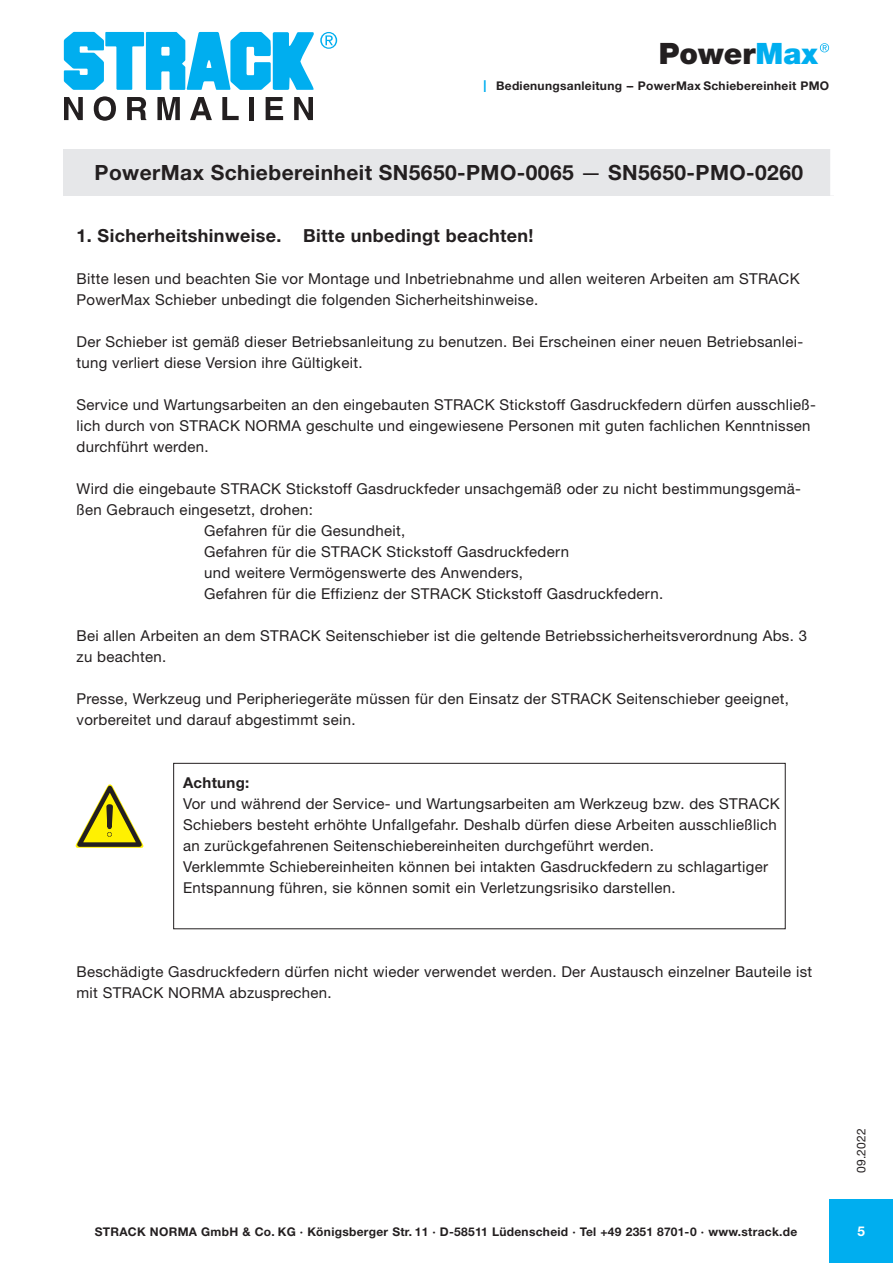
<style>
.page{position:relative;width:893px;height:1263px;background:#fff}
.page>*{position:absolute;margin:0;border:0;box-sizing:border-box;transform-origin:0 0}
.t1{font:900 29.55px "Helvetica Neue LT Std";color:#231f20}
.t2{font:700 21px "Helvetica Neue LT Std";letter-spacing:.02em;color:#231f20}
.t3{font:700 18px "Helvetica Neue LT Std";letter-spacing:.02em;color:#231f20}
.t4{font:15px/21px "Helvetica Neue LT Std";letter-spacing:.02em;color:#231f20}
.t5{font:700 15px "Helvetica Neue LT Std";letter-spacing:.02em;color:#231f20}
.t6{font:700 13.5px "Helvetica Neue LT Std";color:#fff}
.t7{font:700 12px "Helvetica Neue LT Std";letter-spacing:.025em;color:#231f20}
.t8{font:12px "Helvetica Neue LT Std";letter-spacing:.03em;color:#231f20}
.s1{color:#00aeef}
.s2{font-weight:400;font-size:16.5px;color:#00aeef}
.s3{font-weight:400}
</style>
<div class="page">
<svg style="left:64px;top:97px;width:19px;height:23px"></svg>
<svg style="left:94px;top:96px;width:22px;height:25px"></svg>
<svg style="left:127px;top:97px;width:19px;height:23px"></svg>
<svg style="left:157px;top:97px;width:23px;height:23px"></svg>
<svg style="left:190px;top:97px;width:22px;height:23px"></svg>
<svg style="left:222px;top:97px;width:17px;height:23px"></svg>
<div style="left:249px;top:97px;width:5px;height:23px;background:#231f20"></div>
<svg style="left:266px;top:97px;width:17px;height:23px"></svg>
<svg style="left:294px;top:97px;width:19px;height:23px"></svg>
<svg style="left:64px;top:32px;width:273px;height:58px"></svg>
<div style="left:829px;top:1199px;width:64px;height:64px;background:#00aeef"></div>
<svg style="left:820px;top:43px;width:9px;height:9px"></svg>
<svg style="left:75px;top:784px;width:69px;height:64px"></svg>
<div style="left:173px;top:763px;width:613px;height:166px;border:1px solid #231f20"></div>
<div style="left:64px;top:149px;width:770px;height:47px;background:#e6e7e9"></div>
<div style="left:830px;top:149px;width:8px;height:47px;background:#fff"></div>
<h1 class="t1" style="left:659px;top:36px;width:161px">Power<span class="s1">Max</span></h1>
<p class="t7" style="left:483px;top:78px;width:348px"><span class="s2">I</span> Bedienungsanleitung -- PowerMax Schiebereinheit PMO</p>
<p class="t2" style="left:95px;top:159px;width:710px">PowerMax Schiebereinheit SN5650-PMO-0065 <span class="s3">—</span> SN5650-PMO-0260</p>
<p class="t3" style="left:77px;top:224px;width:459px">1. Sicherheitshinweise. Bitte unbedingt beachten!</p>
<p class="t4" style="left:77px;top:267px;width:725px">Bitte lesen und beachten Sie vor Montage und Inbetriebnahme und allen weiteren Arbeiten am STRACK<br>PowerMax Schieber unbedingt die folgenden Sicherheitshinweise.</p>
<p class="t4" style="left:77px;top:330px;width:728px">Der Schieber ist gemäß dieser Betriebsanleitung zu benutzen. Bei Erscheinen einer neuen Betriebsanlei&shy;tung verliert diese Version ihre Gültigkeit.</p>
<p class="t4" style="left:77px;top:393px;width:741px">Service und Wartungsarbeiten an den eingebauten STRACK Stickstoff Gasdruckfedern dürfen ausschließ&shy;lich durch von STRACK NORMA geschulte und eingewiesene Personen mit guten fachlichen Kenntnissen durchführt werden.</p>
<p class="t4" style="left:77px;top:477px;width:726px">Wird die eingebaute STRACK Stickstoff Gasdruckfeder unsachgemäß oder zu nicht bestimmungsgemä&shy;ßen Gebrauch eingesetzt, drohen:</p>
<p class="t4" style="left:204px;top:519px;width:203px">Gefahren für die Gesundheit,</p>
<p class="t4" style="left:204px;top:540px;width:366px">Gefahren für die STRACK Stickstoff Gasdruckfedern</p>
<p class="t4" style="left:204px;top:561px;width:320px">und weitere Vermögenswerte des Anwenders,</p>
<p class="t4" style="left:204px;top:582px;width:461px">Gefahren für die Effizienz der STRACK Stickstoff Gasdruckfedern.</p>
<p class="t4" style="left:77px;top:624px;width:732px">Bei allen Arbeiten an dem STRACK Seitenschieber ist die geltende Betriebssicherheitsverordnung Abs. 3 zu beachten.</p>
<p class="t4" style="left:77px;top:687px;width:714px">Presse, Werkzeug und Peripheriegeräte müssen für den Einsatz der STRACK Seitenschieber geeignet, vorbereitet und darauf abgestimmt sein.</p>
<p class="t5" style="left:183px;top:773px;width:68px">Achtung:</p>
<p class="t4" style="left:183px;top:792px;width:598px">Vor und während der Service- und Wartungsarbeiten am Werkzeug bzw. des STRACK</p>
<p class="t4" style="left:183px;top:813px;width:595px">Schiebers besteht erhöhte Unfallgefahr. Deshalb dürfen diese Arbeiten ausschließlich</p>
<p class="t4" style="left:183px;top:834px;width:472px">an zurückgefahrenen Seitenschiebereinheiten durchgeführt werden.</p>
<p class="t4" style="left:183px;top:855px;width:586px">Verklemmte Schiebereinheiten können bei intakten Gasdruckfedern zu schlagartiger</p>
<p class="t4" style="left:183px;top:876px;width:494px">Entspannung führen, sie können somit ein Verletzungsrisiko darstellen.</p>
<p class="t4" style="left:77px;top:960px;width:737px">Beschädigte Gasdruckfedern dürfen nicht wieder verwendet werden. Der Austausch einzelner Bauteile ist mit STRACK NORMA abzusprechen.</p>
<p class="t8" style="left:854px;top:1173px;width:47px;rotate:-90deg">09.2022</p>
<p class="t7" style="left:95px;top:1224px;width:704px">STRACK NORMA GmbH &amp; Co. KG · Königsberger Str. 11 · D-58511 Lüdenscheid · Tel +49 2351 8701-0 · www.strack.de</p>
<p class="t6" style="left:857px;top:1222px;width:9px">5</p>
</div>
